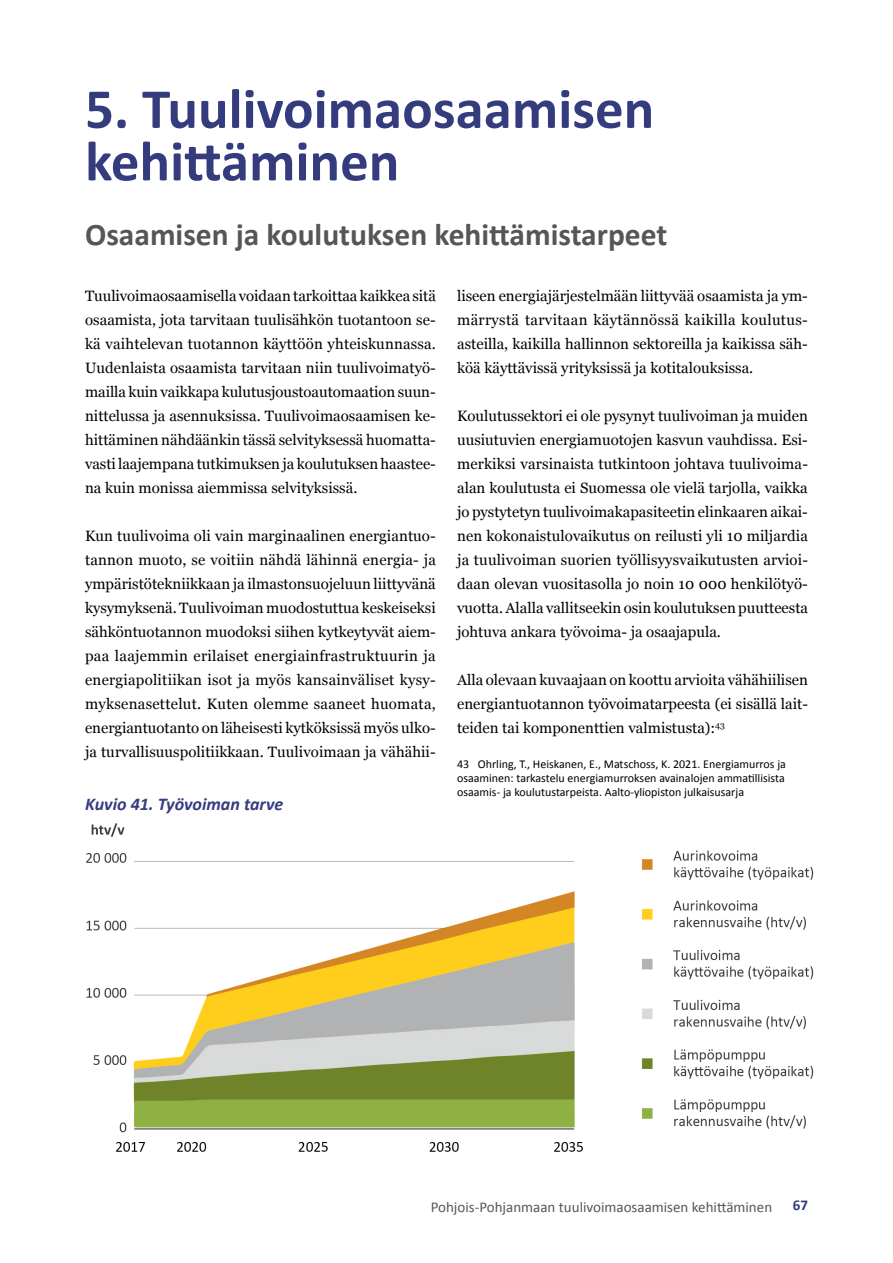
<style>
.page{position:relative;width:893px;height:1263px;background:#fff}
.page>*{position:absolute;margin:0;border:0;box-sizing:border-box;transform-origin:0 0}
.t1{font:700 57px/52.5px "Calibri";color:#353c7e}
.t2{font:700 31.5px "Calibri";color:#565656}
.t3{font:italic 700 18px "Calibri";color:#353c7e}
.t4{font:15px/24px "Georgia";color:#000;text-align:justify}
.t5{font:15px "Calibri";color:#565656}
.t6{font:700 15px "Calibri";color:#353c7e}
.t7{font:12px/14.2px "Calibri";color:#000;text-align:justify}
</style>
<div class="page">
<img style="left:86px;top:823px;width:728px;height:329px">
<h1 class="t1" style="left:85px;top:80px;width:571px">5. Tuulivoimaosaamisen kehittäminen</h1>
<h2 class="t2" style="left:85px;top:215px;width:584px">Osaamisen ja koulutuksen kehittämistarpeet</h2>
<p class="t4" style="left:85px;top:283px;width:352px;text-align:left">Tuulivoimaosaamisella voidaan tarkoittaa kaikkea sitä osaamista, jota tarvitaan tuulisähkön tuotantoon se-- kä vaihtelevan tuotannon käyttöön yhteiskunnassa.<br>Uudenlaista osaamista tarvitaan niin tuulivoimatyö&shy;mailla kuin vaikkapa kulutusjoustoautomaation suun&shy;nittelussa ja asennuksissa. Tuulivoimaosaamisen ke&shy;hittäminen nähdäänkin tässä selvityksessä huomatta&shy;vasti laajempana tutkimuksen ja koulutuksen haastee&shy;na kuin monissa aiemmissa selvityksissä.</p>
<p class="t4" style="left:85px;top:523px;width:352px">Kun tuulivoima oli vain marginaalinen energiantuo&shy;tannon muoto, se voitiin nähdä lähinnä energia- ja ympäristötekniikkaan ja ilmastonsuojeluun liittyvänä kysymyksenä. Tuulivoiman muodostuttua keskeiseksi sähköntuotannon muodoksi siihen kytkeytyvät aiem&shy;paa laajemmin erilaiset energiainfrastruktuurin ja energiapolitiikan isot ja myös kansainväliset kysy&shy;myksenasettelut. Kuten olemme saaneet huomata, energiantuotanto on läheisesti kytköksissä myös ulko&shy;ja turvallisuuspolitiikkaan. Tuulivoimaan ja vähähii-</p>
<p class="t3" style="left:85px;top:793px;width:200px">Kuvio 41. Työvoiman tarve</p>
<p class="t4" style="left:457px;top:283px;width:352px">liseen energiajärjestelmään liittyvää osaamista ja ym&shy;märrystä tarvitaan käytännössä kaikilla koulutus&shy;asteilla, kaikilla hallinnon sektoreilla ja kaikissa säh&shy;köä käyttävissä yrityksissä ja kotitalouksissa.</p>
<p class="t4" style="left:457px;top:403px;width:352px;text-align:left">Koulutussektori ei ole pysynyt tuulivoiman ja muiden uusiutuvien energiamuotojen kasvun vauhdissa. Esi&shy;merkiksi varsinaista tutkintoon johtava tuulivoima-- alan koulutusta ei Suomessa ole vielä tarjolla, vaikka jo pystytetyn tuulivoimakapasiteetin elinkaaren aikai&shy;nen kokonaistulovaikutus on reilusti yli 10 miljardia ja tuulivoiman suorien työllisyysvaikutusten arvioi&shy;daan olevan vuositasolla jo noin 10 000 henkilötyö&shy;vuotta. Alalla vallitseekin osin koulutuksen puutteesta johtuva ankara työvoima- ja osaajapula.</p>
<p class="t4" style="left:457px;top:667px;width:352px">Alla olevaan kuvaajaan on koottu arvioita vähähiilisen energiantuotannon työvoimatarpeesta (ei sisällä lait&shy;teiden tai komponenttien valmistusta):<sup>43</sup></p>
<p class="t7" style="left:457px;top:756px;width:330px">43 Ohrling, T., Heiskanen, E., Matschoss, K. 2021. Energiamurros ja osaaminen: tarkastelu energiamurroksen avainalojen ammatillisista osaamis- ja koulutustarpeista. Aalto-yliopiston julkaisusarja</p>
<p class="t5" style="left:431px;top:1197px;width:343px">Pohjois-Pohjanmaan tuulivoimaosaamisen kehittäminen</p>
<p class="t6" style="left:793px;top:1196px;width:17px">67</p>
</div>
